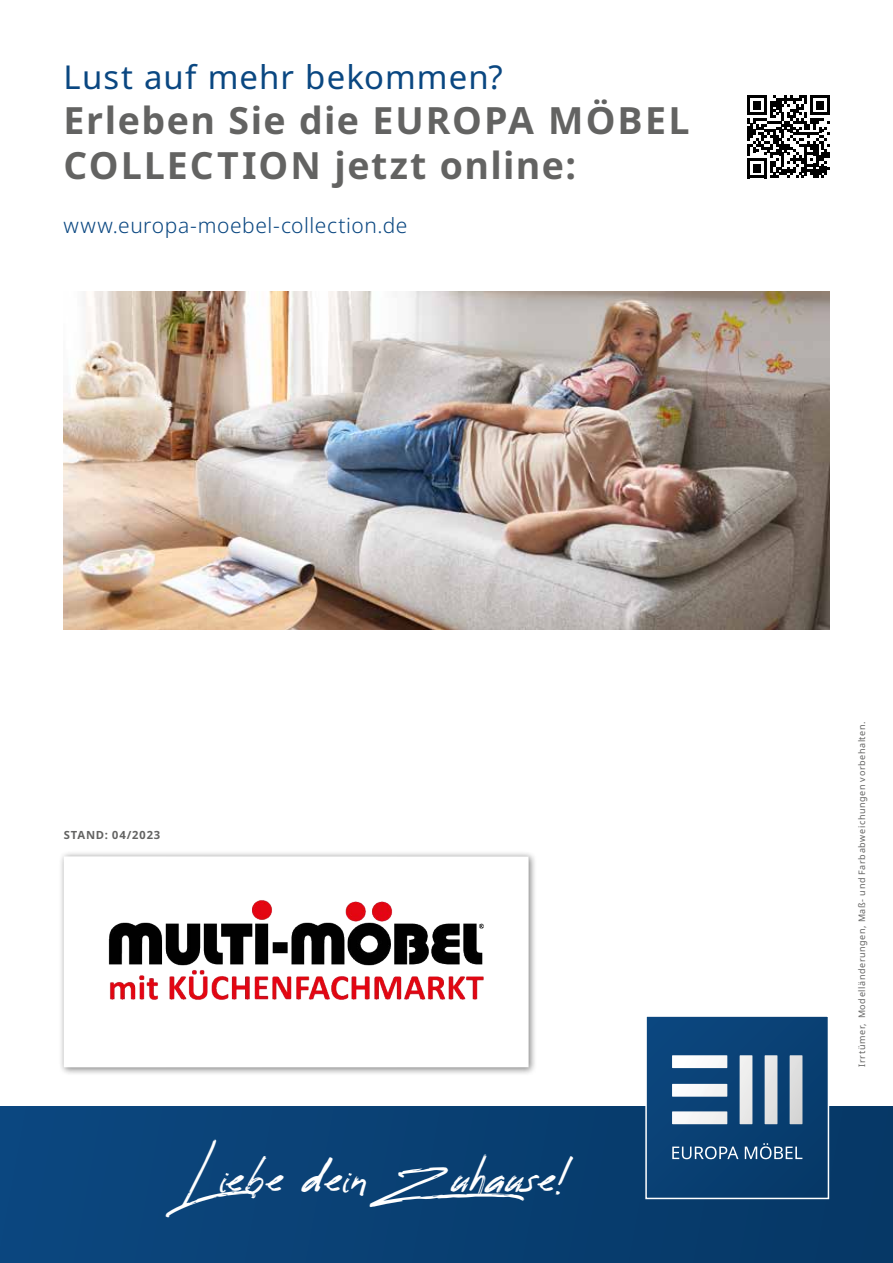
<style>
.page{position:relative;width:893px;height:1263px;background:#fff}
.page>*{position:absolute;margin:0;border:0;box-sizing:border-box;transform-origin:0 0}
.t1{font:700 37.5px/45px "Noto Sans";letter-spacing:.045em;color:#636362}
.t2{font:36.75px "Reey";color:#fff;scale:1.08 1}
.t3{font:32.85px "Noto Sans";letter-spacing:.035em;color:#0a4781}
.t4{font:300 21px "Noto Sans";letter-spacing:.025em;color:#0a4781}
.t5{font:700 11.25px "Noto Sans";letter-spacing:.065em;color:#636362}
.t6{font:9px "Noto Sans";letter-spacing:.065em;color:#636362}
</style>
<div class="page">
<img style="left:64px;top:291px;width:765px;height:338px">
<svg style="left:747px;top:95px;width:83px;height:83px"></svg>
<div style="left:59px;top:851px;width:479px;height:225px;background:#000;opacity:.5"></div>
<div style="left:64px;top:856px;width:465px;height:211px;background:#fff;border:1px solid #fff"></div>
<div style="left:0;top:1107px;width:893px;height:156px;background:#093f72"></div>
<svg style="left:645px;top:1016px;width:185px;height:184px"></svg>
<img style="left:100px;top:851px;width:393px;height:296px">
<h3 class="t3" style="left:64px;top:54px;width:441px">Lust auf mehr bekommen?</h3>
<h1 class="t1" style="left:64px;top:99px;width:627px">Erleben Sie die EUROPA MÖBEL<br>COLLECTION jetzt online:</h1>
<h3 class="t4" style="left:64px;top:210px;width:345px">www.europa-moebel-collection.de</h3>
<p class="t5" style="left:64px;top:827px;width:98px">STAND: 04/2023</p>
<h2 class="t2" style="left:183px;top:1159px;width:356px">Liebe dein Zuhause!</h2>
<p class="t6" style="left:856px;top:1067px;width:347px;rotate:-90deg">Irrtümer, Modelländerungen, Maß- und Farbabweichungen vorbehalten.</p>
</div>
